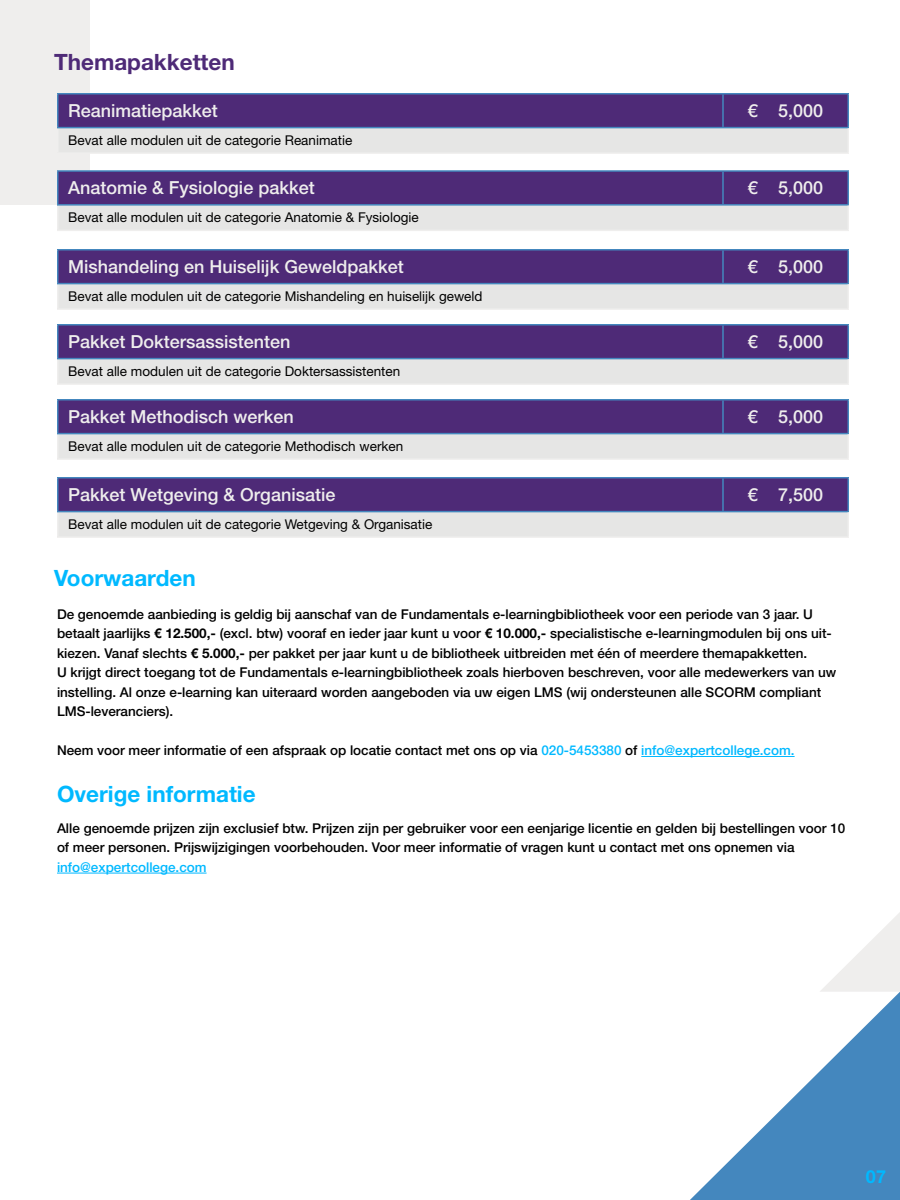
<style>
.page{position:relative;width:900px;height:1200px;background:#fff}
.page>*{position:absolute;margin:0;border:0;box-sizing:border-box;transform-origin:0 0}
.t1{font:700 22.5px "Helvetica Neue LT Std";color:#00b9ff}
.t2{font:700 22.5px "Helvetica Neue LT Std";color:#4e2a77}
.t3{font:500 18px "Helvetica Neue LT Std";color:#efeeed}
.t4{font:700 18px "Helvetica Neue LT Std";color:#00b9ff}
.t5{font:500 13.5px/19.5px "Helvetica Neue LT Std";color:#000}
.t6{font:13.5px "Helvetica Neue LT Std";color:#000}
.t7{font:500 13.5px "Helvetica Neue LT Std";color:#00b9ff}
.s1{font-weight:700}
.s2{color:#00b9ff}
</style>
<div class="page">
<svg style="left:690px;top:992px;width:210px;height:208px"></svg>
<svg style="left:820px;top:912px;width:80px;height:80px"></svg>
<div style="left:0;top:0;width:90px;height:204px;background:#efeeed"></div>
<svg style="left:57px;top:94px;width:792px;height:58px;background:#8c79a6"></svg>
<hr style="left:57px;top:152px;width:666px;height:2px;background:#efeeed">
<hr style="left:723px;top:152px;width:126px;height:2px;background:#efeeed">
<hr style="left:57px;top:93px;width:666px;height:1px;background:#4487be">
<hr style="left:57px;top:94px;width:1px;height:33px;background:#4487be">
<hr style="left:723px;top:93px;width:126px;height:1px;background:#4487be">
<hr style="left:848px;top:94px;width:1px;height:33px;background:#4487be">
<hr style="left:57px;top:127px;width:666px;height:1px;background:#4487be">
<svg style="left:57px;top:172px;width:792px;height:58px;background:#8f7ba6"></svg>
<hr style="left:57px;top:230px;width:666px;height:1px;background:#efeeed">
<hr style="left:723px;top:230px;width:126px;height:1px;background:#efeeed">
<hr style="left:57px;top:170px;width:666px;height:2px;background:#4487be">
<hr style="left:57px;top:172px;width:1px;height:32px;background:#4487be">
<hr style="left:723px;top:170px;width:126px;height:2px;background:#4487be">
<hr style="left:848px;top:172px;width:1px;height:32px;background:#4487be">
<hr style="left:57px;top:204px;width:666px;height:2px;background:#4487be">
<svg style="left:57px;top:250px;width:792px;height:58px;background:#8c79a6"></svg>
<hr style="left:57px;top:308px;width:666px;height:2px;background:#efeeed">
<hr style="left:723px;top:308px;width:126px;height:2px;background:#efeeed">
<hr style="left:57px;top:249px;width:666px;height:1px;background:#4487be">
<hr style="left:57px;top:250px;width:1px;height:33px;background:#4487be">
<hr style="left:723px;top:249px;width:126px;height:1px;background:#4487be">
<hr style="left:848px;top:250px;width:1px;height:33px;background:#4487be">
<hr style="left:57px;top:283px;width:666px;height:1px;background:#4487be">
<svg style="left:57px;top:326px;width:792px;height:57px;background:#8d7aa6"></svg>
<hr style="left:57px;top:383px;width:666px;height:2px;background:#efeeed">
<hr style="left:723px;top:383px;width:126px;height:2px;background:#efeeed">
<hr style="left:57px;top:324px;width:666px;height:2px;background:#4487be">
<hr style="left:57px;top:325px;width:1px;height:33px;background:#4487be">
<hr style="left:723px;top:324px;width:126px;height:2px;background:#4487be">
<hr style="left:848px;top:325px;width:1px;height:33px;background:#4487be">
<hr style="left:57px;top:358px;width:666px;height:1px;background:#4487be">
<svg style="left:57px;top:400px;width:792px;height:58px;background:#8c79a6"></svg>
<hr style="left:57px;top:458px;width:666px;height:2px;background:#efeeed">
<hr style="left:723px;top:458px;width:126px;height:2px;background:#efeeed">
<hr style="left:57px;top:399px;width:666px;height:1px;background:#4487be">
<hr style="left:57px;top:400px;width:1px;height:33px;background:#4487be">
<hr style="left:723px;top:399px;width:126px;height:1px;background:#4487be">
<hr style="left:848px;top:400px;width:1px;height:33px;background:#4487be">
<hr style="left:57px;top:433px;width:666px;height:1px;background:#4487be">
<svg style="left:57px;top:478px;width:792px;height:58px;background:#8c79a6"></svg>
<hr style="left:57px;top:536px;width:666px;height:2px;background:#efeeed">
<hr style="left:723px;top:536px;width:126px;height:2px;background:#efeeed">
<hr style="left:57px;top:477px;width:666px;height:1px;background:#4487be">
<hr style="left:57px;top:478px;width:1px;height:33px;background:#4487be">
<hr style="left:723px;top:477px;width:126px;height:1px;background:#4487be">
<hr style="left:848px;top:478px;width:1px;height:33px;background:#4487be">
<hr style="left:57px;top:511px;width:666px;height:1px;background:#4487be">
<hr style="left:641px;top:756px;width:154px;height:1px;background:#00b9ff">
<hr style="left:57px;top:873px;width:150px;height:1px;background:#00b9ff">
<p class="t2" style="left:54px;top:48px;width:182px">Themapakketten</p>
<p class="t3" style="left:68px;top:100px;width:151px">Reanimatiepakket</p>
<p class="t3" style="left:748px;top:100px;width:77px">€ 5,000</p>
<p class="t6" style="left:68px;top:132px;width:286px">Bevat alle modulen uit de categorie Reanimatie</p>
<p class="t3" style="left:68px;top:177px;width:248px">Anatomie &amp; Fysiologie pakket</p>
<p class="t3" style="left:748px;top:177px;width:77px">€ 5,000</p>
<p class="t6" style="left:68px;top:209px;width:352px">Bevat alle modulen uit de categorie Anatomie &amp; Fysiologie</p>
<p class="t3" style="left:68px;top:256px;width:337px">Mishandeling en Huiselijk Geweldpakket</p>
<p class="t3" style="left:748px;top:256px;width:77px">€ 5,000</p>
<p class="t6" style="left:68px;top:288px;width:416px">Bevat alle modulen uit de categorie Mishandeling en huiselijk geweld</p>
<p class="t3" style="left:68px;top:331px;width:224px">Pakket Doktersassistenten</p>
<p class="t3" style="left:748px;top:331px;width:77px">€ 5,000</p>
<p class="t6" style="left:68px;top:363px;width:334px">Bevat alle modulen uit de categorie Doktersassistenten</p>
<p class="t3" style="left:68px;top:406px;width:227px">Pakket Methodisch werken</p>
<p class="t3" style="left:748px;top:406px;width:77px">€ 5,000</p>
<p class="t6" style="left:68px;top:438px;width:337px">Bevat alle modulen uit de categorie Methodisch werken</p>
<p class="t3" style="left:68px;top:484px;width:269px">Pakket Wetgeving &amp; Organisatie</p>
<p class="t3" style="left:748px;top:484px;width:77px">€ 7,500</p>
<p class="t6" style="left:68px;top:516px;width:366px">Bevat alle modulen uit de categorie Wetgeving &amp; Organisatie</p>
<p class="t1" style="left:54px;top:564px;width:143px">Voorwaarden</p>
<p class="t5" style="left:57px;top:604px;width:776px">De genoemde aanbieding is geldig bij aanschaf van de Fundamentals e-learningbibliotheek voor een periode van 3 jaar. U betaalt jaarlijks <span class="s1">€ 12.500,-</span> (excl. btw) vooraf en ieder jaar kunt u voor <span class="s1">€ 10.000,-</span> specialistische e-learningmodulen bij ons uit&shy;kiezen. Vanaf slechts <span class="s1">€ 5.000,-</span> per pakket per jaar kunt u de bibliotheek uitbreiden met één of meerdere themapakketten.</p>
<p class="t5" style="left:57px;top:662px;width:781px">U krijgt direct toegang tot de Fundamentals e-learningbibliotheek zoals hierboven beschreven, voor alle medewerkers van uw instelling. Al onze e-learning kan uiteraard worden aangeboden via uw eigen LMS (wij ondersteunen alle SCORM compliant<br>LMS-leveranciers).</p>
<p class="t5" style="left:57px;top:740px;width:739px">Neem voor meer informatie of een afspraak op locatie contact met ons op via <span class="s2">020-5453380</span> of <span class="s2">info@expertcollege.com.</span></p>
<p class="t1" style="left:57px;top:780px;width:200px">Overige informatie</p>
<p class="t5" style="left:57px;top:818px;width:790px">Alle genoemde prijzen zijn exclusief btw. Prijzen zijn per gebruiker voor een eenjarige licentie en gelden bij bestellingen voor 10 of meer personen. Prijswijzigingen voorbehouden. Voor meer informatie of vragen kunt u contact met ons opnemen via</p>
<p class="t7" style="left:57px;top:859px;width:151px">info@expertcollege.com</p>
<p class="t4" style="left:866px;top:1166px;width:22px">07</p>
</div>
